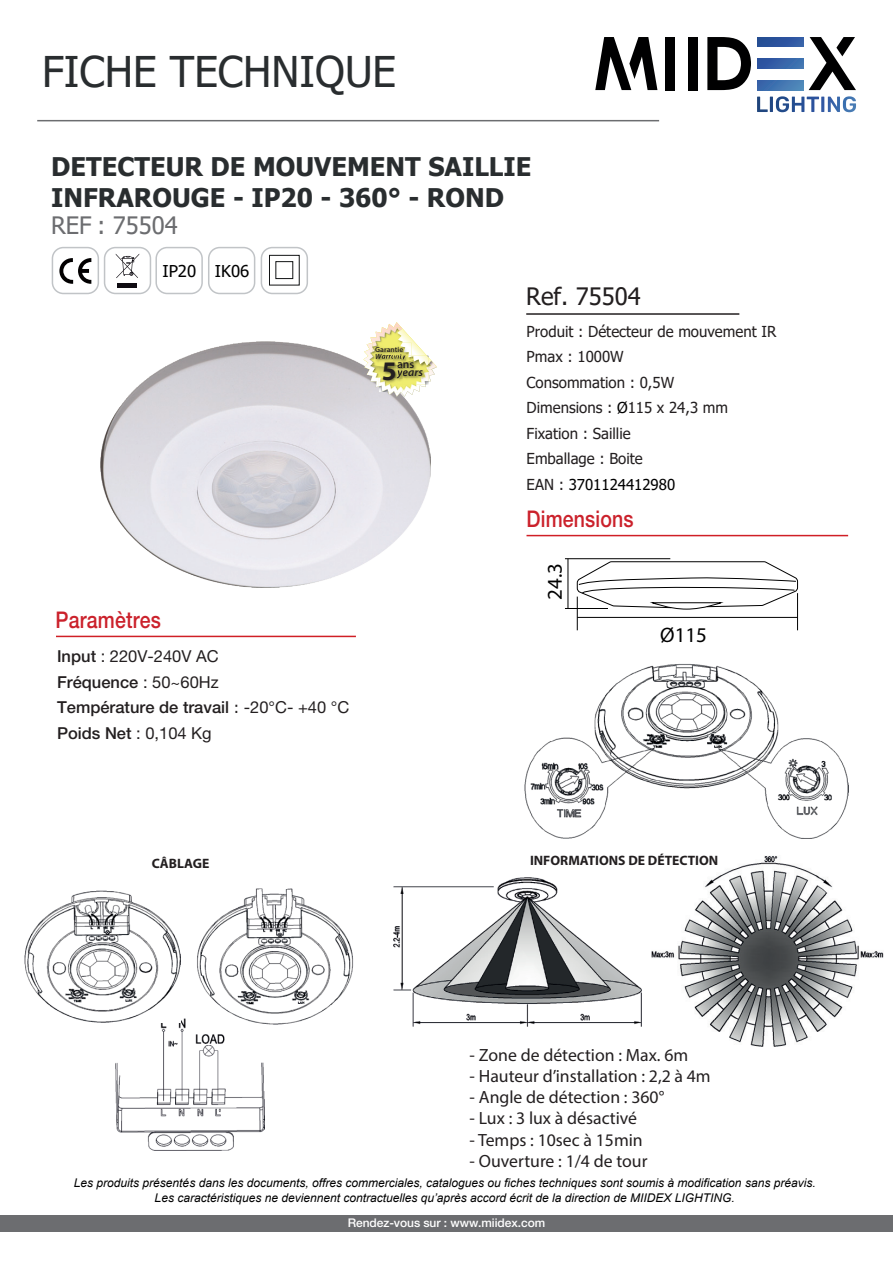
<style>
.page{position:relative;width:893px;height:1263px;background:#fff}
.page>*{position:absolute;margin:0;border:0;box-sizing:border-box;transform-origin:0 0}
.t1{font:42.3px "Tahoma";color:#292d2f}
.t2{font:700 26.85px "Myriad Pro";color:#231f20}
.t3{font:700 25.65px/30.6px "Tahoma";color:#292d2f}
.t4{font:24px "Tahoma";color:#6c6d70}
.t5{font:24px "Tahoma";color:#231f20}
.t6{font:500 22.95px "Helvetica Neue LT Std";letter-spacing:.01em;color:#cb212b;scale:.85 1}
.t7{font:21px "Myriad Pro";color:#000}
.t8{font:17.7px "Myriad Pro";color:#231f20}
.t9{font:500 16.5px/25.5px "Helvetica Neue LT Std";color:#231f20}
.t10{font:16.35px "Tahoma";color:#000}
.t11{font:15.15px/25.5px "Tahoma";color:#231f20}
.t12{font:15px "Tahoma";color:#000}
.t13{font:700 13.65px "Myriad Pro";color:#231f20}
.t14{font:italic 12px "Arial";color:#000001}
.t15{font:500 12px "Helvetica Neue LT Std";letter-spacing:-.005em;color:#fff}
.t16{font:italic 600 11.55px "Myriad Pro";color:#231f20}
.t17{font:600 11.55px "Myriad Pro";color:#231f20}
.t18{font:600 7.5px "Myriad Pro";color:#231f20}
.s1{font-weight:400}
.s2{font-family:"Tahoma";font-weight:400;font-size:15.15px}
.s3{font-size:15px;color:#000}
.s4{font-size:15.15px;color:#231f20}
</style>
<div class="page">
<img style="left:116px;top:1018px;width:148px;height:133px">
<img style="left:652px;top:856px;width:231px;height:191px">
<div style="left:0;top:1215px;width:893px;height:16px;background:#6c6d70"></div>
<hr style="left:526px;top:313px;width:213px;height:2px;background:#231f20">
<div style="left:52px;top:247px;width:47px;height:47px;border:1px solid #c1c4c7;border-radius:11px"></div>
<div style="left:104px;top:247px;width:47px;height:47px;border:1px solid #c1c4c7;border-radius:11px"></div>
<svg style="left:59px;top:258px;width:32px;height:26px"></svg>
<svg style="left:116px;top:254px;width:23px;height:24px"></svg>
<div style="left:118px;top:283px;width:19px;height:5px;background:#0f0c12"></div>
<div style="left:155px;top:247px;width:48px;height:47px;border:1px solid #c1c4c7;border-radius:11px"></div>
<div style="left:261px;top:247px;width:47px;height:47px;border:1px solid #c1c4c7;border-radius:11px"></div>
<div style="left:208px;top:247px;width:47px;height:47px;border:1px solid #c1c4c7;border-radius:11px"></div>
<div style="left:269px;top:255px;width:31px;height:30px;border:1px solid #111314"></div>
<div style="left:275px;top:261px;width:18px;height:18px;border:1px solid #111314"></div>
<svg style="left:576px;top:561px;width:222px;height:49px"></svg>
<hr style="left:565px;top:558px;width:105px;height:1px;background:#000">
<hr style="left:568px;top:559px;width:1px;height:49px;background:#000">
<hr style="left:565px;top:608px;width:43px;height:1px;background:#000">
<hr style="left:577px;top:597px;width:1px;height:33px;background:#000">
<hr style="left:577px;top:617px;width:220px;height:1px;background:#000">
<hr style="left:797px;top:593px;width:1px;height:37px;background:#000">
<img style="left:524px;top:664px;width:325px;height:174px">
<img style="left:393px;top:877px;width:249px;height:150px">
<img style="left:24px;top:890px;width:157px;height:132px">
<img style="left:197px;top:888px;width:156px;height:137px">
<img style="left:101px;top:341px;width:330px;height:246px">
<svg style="left:363px;top:322px;width:74px;height:75px"></svg>
<hr style="left:37px;top:120px;width:622px;height:1px;background:#6c6d70">
<svg style="left:809px;top:37px;width:47px;height:53px"></svg>
<svg style="left:707px;top:37px;width:44px;height:53px"></svg>
<div style="left:688px;top:37px;width:10px;height:53px;background:#000001"></div>
<div style="left:665px;top:37px;width:10px;height:53px;background:#000001"></div>
<svg style="left:757px;top:96px;width:99px;height:16px"></svg>
<svg style="left:595px;top:37px;width:62px;height:53px"></svg>
<svg style="left:757px;top:37px;width:46px;height:9px"></svg>
<svg style="left:757px;top:59px;width:46px;height:9px"></svg>
<svg style="left:757px;top:81px;width:46px;height:9px"></svg>
<hr style="left:56px;top:636px;width:300px;height:1px;background:#d01f26">
<hr style="left:526px;top:535px;width:322px;height:1px;background:#d01f26">
<h1 class="t1" style="left:42px;top:43px;width:356px">FICHE TECHNIQUE</h1>
<h3 class="t3" style="left:51px;top:152px;width:482px">DETECTEUR DE MOUVEMENT SAILLIE<br>INFRAROUGE - IP20 - 360° - ROND</h3>
<h3 class="t4" style="left:51px;top:209px;width:128px">REF : 75504</h3>
<h3 class="t10" style="left:162px;top:260px;width:88px">IP20 IK06</h3>
<p class="t18" style="left:375px;top:344px;width:30px">Garantie</p>
<p class="t17" style="left:397px;top:357px;width:19px">ans</p>
<h2 class="t2" style="left:382px;top:353px;width:16px">5</h2>
<p class="t16" style="left:397px;top:365px;width:27px">years</p>
<h3 class="t6" style="left:56px;top:606px;width:125px">Paramètres</h3>
<h3 class="t9" style="left:57px;top:643px;width:294px">Input <span class="s1">: 220V-240V AC<br></span>Fréquence <span class="s1">: 50~60Hz<br></span>Température de travail <span class="s2">:</span> <span class="s1">-20°C- +40 °C<br></span>Poids Net <span class="s1">: 0,104 Kg</span></h3>
<p class="t13" style="left:152px;top:854px;width:59px">CÂBLAGE</p>
<h3 class="t5" style="left:526px;top:281px;width:116px">Ref. 75504</h3>
<p class="t11" style="left:527px;top:319px;width:251px">Produit : Détecteur de mouvement IR<br>Pmax : 1000W<br>Consommation : 0,5W<br>Dimensions : <span class="s3">Ø</span>115 x 24,3 mm<br>Fixation : Saillie<br>Emballage : Boite</p>
<p class="t12" style="left:527px;top:474px;width:150px"><span class="s4">EAN :</span> 3701124412980</p>
<h3 class="t6" style="left:526px;top:505px;width:128px">Dimensions</h3>
<h3 class="t7" style="left:542px;top:600px;width:38px;rotate:-90deg">24.3</h3>
<h3 class="t7" style="left:660px;top:622px;width:48px">Ø115</h3>
<p class="t13" style="left:530px;top:851px;width:190px">INFORMATIONS DE DÉTECTION</p>
<h3 class="t8" style="left:470px;top:1044px;width:220px">- Zone de détection : Max. 6m</h3>
<h3 class="t8" style="left:470px;top:1065px;width:243px">- Hauteur d’installation : 2,2 à 4m</h3>
<h3 class="t8" style="left:470px;top:1086px;width:196px">- Angle de détection : 360°</h3>
<h3 class="t8" style="left:470px;top:1107px;width:169px">- Lux : 3 lux à désactivé</h3>
<h3 class="t8" style="left:470px;top:1129px;width:175px">- Temps : 10sec à 15min</h3>
<h3 class="t8" style="left:470px;top:1150px;width:179px">- Ouverture : 1/4 de tour</h3>
<p class="t14" style="left:74px;top:1175px;width:743px">Les produits présentés dans les documents, offres commerciales, catalogues ou fiches techniques sont soumis à modification sans préavis.</p>
<p class="t14" style="left:155px;top:1190px;width:582px">Les caractéristiques ne deviennent contractuelles qu’après accord écrit de la direction de MIIDEX LIGHTING.</p>
<p class="t15" style="left:348px;top:1216px;width:199px">Rendez-vous sur : www.miidex.com</p>
</div>
